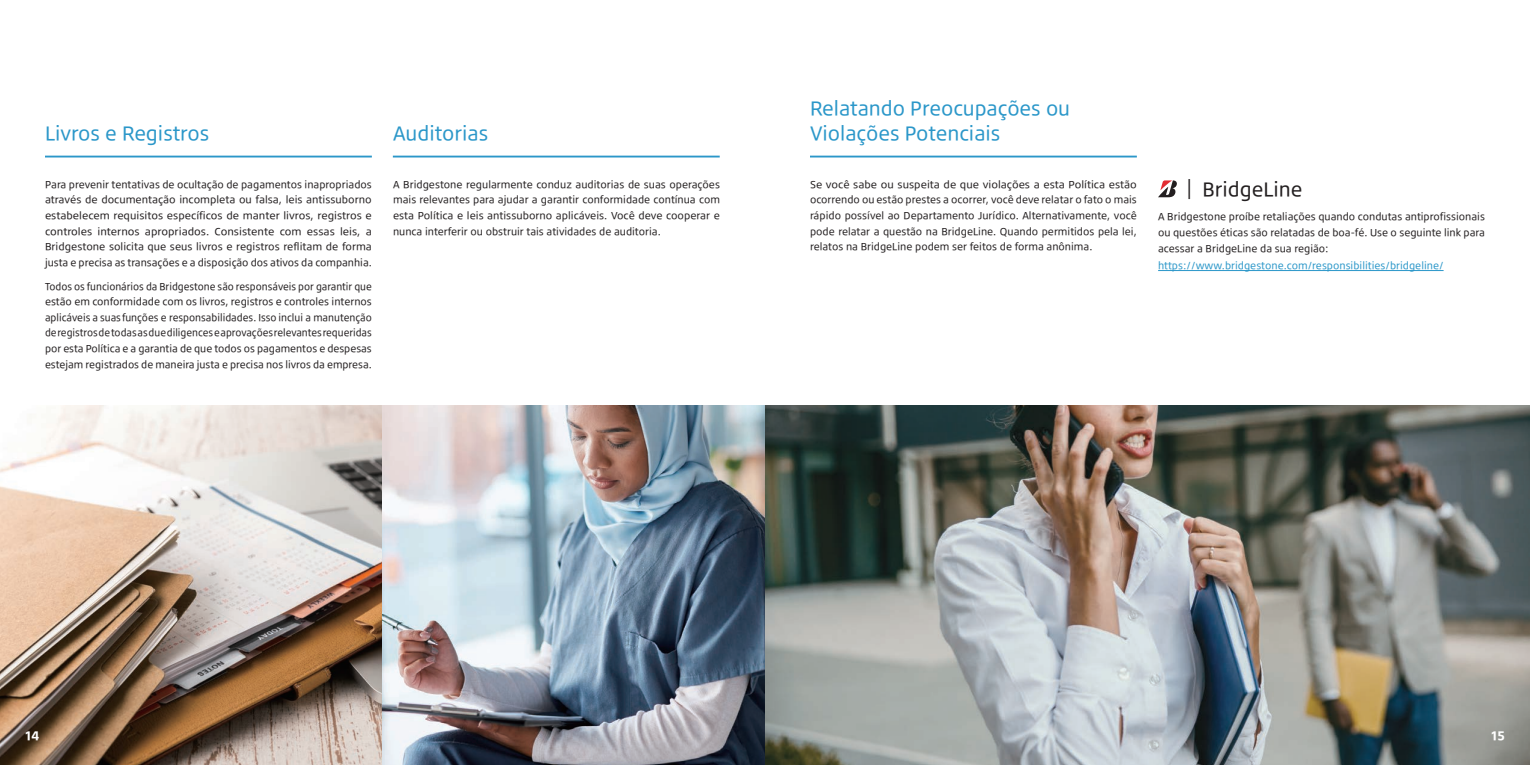
<style>
.page{position:relative;width:1530px;height:765px;background:#fff}
.page>*{position:absolute;margin:0;border:0;box-sizing:border-box;transform-origin:0 0}
.t1{font:17.5px/25px "Bridgestone Type TP";color:#2b97c9}
.t2{font:17.5px "Bridgestone Type TP";color:#231f20}
.t3{font:700 11.25px "Bridgestone Type TP";color:#fff}
.t4{font:9px/15.6px "Bridgestone Type TP";color:#231f20;text-align:justify}
.t5{font:9px/15.6px "Bridgestone Type TP";color:#231f20;text-align:justify;scale:.95 1}
.t6{font:9px/15.6px "Bridgestone Type TP";color:#231f20;text-align:justify;scale:1.04 1}
.t7{font:9px "Bridgestone Type TP";color:#2b97c9}
</style>
<div class="page">
<hr style="left:1158px;top:270px;width:286px;height:1px;background:#2b97c9">
<hr style="left:45px;top:156px;width:327px;height:2px;background:#2b97c9">
<hr style="left:393px;top:156px;width:327px;height:2px;background:#2b97c9">
<hr style="left:810px;top:156px;width:327px;height:2px;background:#2b97c9">
<svg style="left:1158px;top:180px;width:19px;height:17px"></svg>
<img style="left:0;top:405px;width:1530px;height:360px">
<h1 class="t1" style="left:45px;top:120px;width:166px">Livros e Registros</h1>
<p class="t4" style="left:45px;top:176px;width:328px">Para prevenir tentativas de ocultação de pagamentos inapropriados através de documentação incompleta ou falsa, leis antissuborno estabelecem requisitos específicos de manter livros, registros e controles internos apropriados. Consistente com essas leis, a Bridgestone solicita que seus livros e registros reflitam de forma justa e precisa as transações e a disposição dos ativos da companhia.</p>
<p class="t5" style="left:45px;top:278px;width:346px">Todos os funcionários da Bridgestone são responsáveis por garantir que estão em conformidade com os livros, registros e controles internos aplicáveis a suas funções e responsabilidades. Isso inclui a manutenção de registros de todas as due diligences e aprovações relevantes requeridas por esta Política e a garantia de que todos os pagamentos e despesas estejam registrados de maneira justa e precisa nos livros da empresa.</p>
<h1 class="t1" style="left:393px;top:120px;width:97px">Auditorias</h1>
<p class="t4" style="left:393px;top:176px;width:328px">A Bridgestone regularmente conduz auditorias de suas operações mais relevantes para ajudar a garantir conformidade contínua com esta Política e leis antissuborno aplicáveis. Você deve cooperar e nunca interferir ou obstruir tais atividades de auditoria.</p>
<h1 class="t1" style="left:810px;top:95px;width:262px">Relatando Preocupações ou<br>Violações Potenciais</h1>
<p class="t6" style="left:810px;top:176px;width:316px">Se você sabe ou suspeita de que violações a esta Política estão ocorrendo ou estão prestes a ocorrer, você deve relatar o fato o mais rápido possível ao Departamento Jurídico. Alternativamente, você pode relatar a questão na BridgeLine. Quando permitidos pela lei, relatos na BridgeLine podem ser feitos de forma anônima.</p>
<h1 class="t2" style="left:1183px;top:174px;width:121px">| BridgeLine</h1>
<p class="t4" style="left:1158px;top:209px;width:328px">A Bridgestone proíbe retaliações quando condutas antiprofissionais ou questões éticas são relatadas de boa-fé. Use o seguinte link para acessar a BridgeLine da sua região:</p>
<p class="t7" style="left:1158px;top:258px;width:287px">https://www.bridgestone.com/responsibilities/bridgeline/</p>
<p class="t3" style="left:25px;top:727px;width:15px">14</p>
<p class="t3" style="left:1491px;top:727px;width:15px">15</p>
</div>
